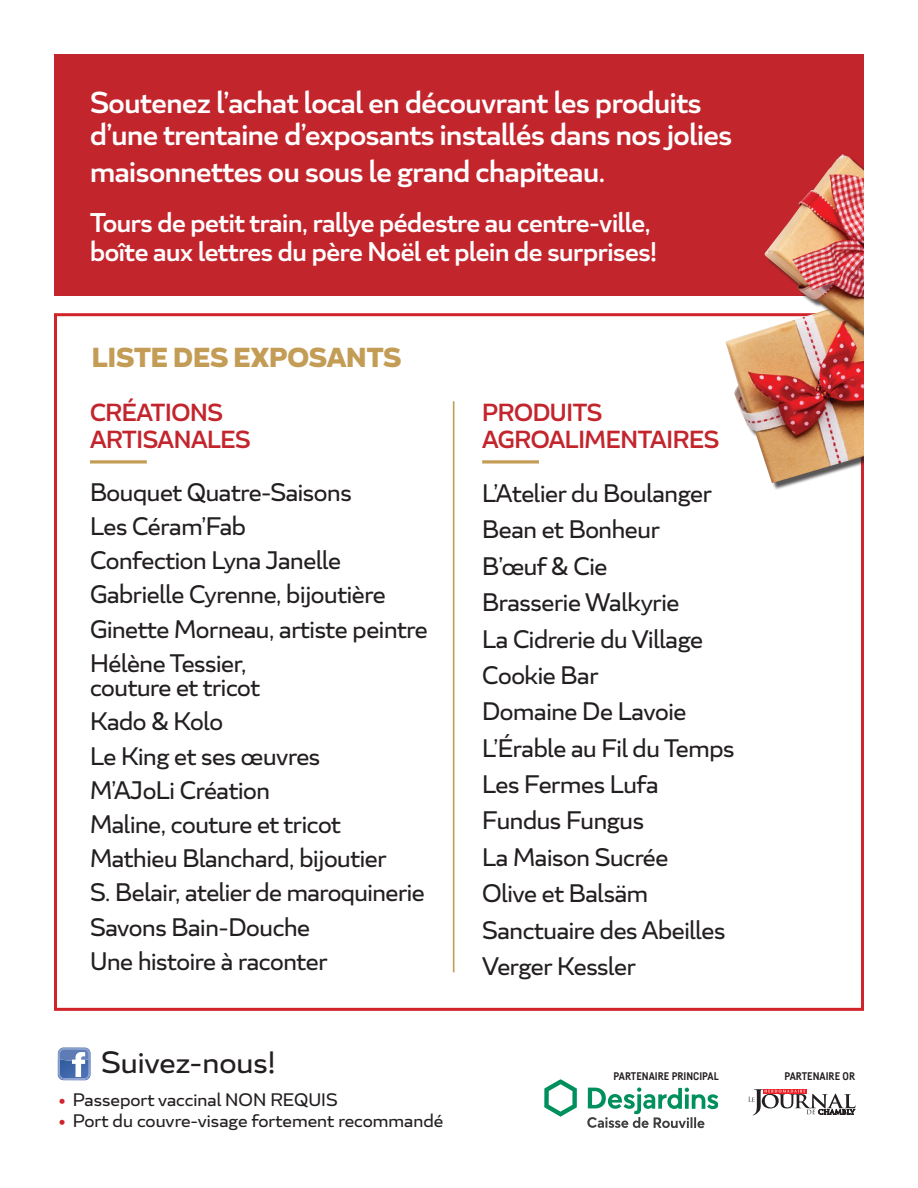
<style>
.page{position:relative;width:918px;height:1188px;background:#fff}
.page>*{position:absolute;margin:0;border:0;box-sizing:border-box;transform-origin:0 0}
.t1{font:29.7px "Blanc";color:#231f20}
.t2{font:500 29.1px/32.4px "Blanc";letter-spacing:-.015em;color:#fff}
.t3{font:700 26.4px "Blanc";color:#c39c55}
.t4{font:500 25.8px/29.1px "Blanc";letter-spacing:-.015em;color:#fff}
.t5{font:24.3px/34.2px "Blanc";letter-spacing:-.015em;color:#231f20}
.t6{font:500 23.7px/27.6px "Blanc";letter-spacing:-.015em;color:#c3252d}
.t7{font:17.4px "Blanc";color:#231f20}
.t8{font:700 10.8px "Fabrikat";letter-spacing:-.005em;color:#231f20}
.s1{font-weight:900;color:#d1232a}
</style>
<div class="page">
<div style="left:54px;top:54px;width:810px;height:241px;background:#c3252d"></div>
<svg style="left:544px;top:1079px;width:33px;height:38px"></svg>
<svg style="left:587px;top:1087px;width:131px;height:41px"></svg>
<svg style="left:748px;top:1089px;width:107px;height:26px"></svg>
<svg style="left:58px;top:1047px;width:33px;height:33px"></svg>
<div style="left:727px;top:298px;width:190px;height:192px;background:#231f20;opacity:.75"></div>
<img style="left:725px;top:298px;width:139px;height:185px">
<div style="left:766px;top:156px;width:135px;height:191px;background:#231f20;opacity:.75"></div>
<img style="left:765px;top:154px;width:99px;height:186px">
<svg style="left:90px;top:460px;width:57px;height:4px"></svg>
<svg style="left:482px;top:460px;width:57px;height:4px"></svg>
<hr style="left:453px;top:401px;width:1px;height:571px;background:#c39c55">
<div style="left:864px;top:0;width:54px;height:1188px;background:#fff"></div>
<p class="t2" style="left:90px;top:86px;width:644px">Soutenez l’achat local en découvrant les produits d’une trentaine d’exposants installés dans nos jolies</p>
<p class="t2" style="left:90px;top:155px;width:517px">maisonnettes ou sous le grand chapiteau.</p>
<p class="t4" style="left:90px;top:208px;width:569px">Tours de petit train, rallye pédestre au centre-ville, boîte aux lettres du père Noël et plein de surprises!</p>
<p class="t3" style="left:92px;top:340px;width:311px">LISTE DES EXPOSANTS</p>
<p class="t6" style="left:90px;top:398px;width:162px">CRÉATIONS<br>ARTISANALES</p>
<p class="t5" style="left:90px;top:475px;width:339px">Bouquet Quatre-Saisons<br>Les Céram’Fab<br>Confection Lyna Janelle<br>Gabrielle Cyrenne, bijoutière<br>Ginette Morneau, artiste peintre<br>Hélène Tessier,</p>
<p class="t5" style="left:90px;top:670px;width:336px">couture et tricot<br>Kado &amp; Kolo<br>Le King et ses œuvres<br>M’AJoLi Création<br>Maline, couture et tricot<br>Mathieu Blanchard, bijoutier<br>S. Belair, atelier de maroquinerie<br>Savons Bain-Douche<br>Une histoire à raconter</p>
<p class="t1" style="left:101px;top:1043px;width:176px">Suivez-nous!</p>
<p class="t7" style="left:59px;top:1089px;width:280px"><span class="s1">•</span> Passeport vaccinal NON REQUIS</p>
<p class="t7" style="left:59px;top:1110px;width:386px"><span class="s1">•</span> Port du couvre-visage fortement recommandé</p>
<p class="t6" style="left:482px;top:398px;width:239px">PRODUITS<br>AGROALIMENTAIRES</p>
<p class="t5" style="left:482px;top:475px;width:254px;line-height:36.3px">L’Atelier du Boulanger<br>Bean et Bonheur<br>B’œuf &amp; Cie<br>Brasserie Walkyrie<br>La Cidrerie du Village<br>Cookie Bar<br>Domaine De Lavoie<br>L’Érable au Fil du Temps<br>Les Fermes Lufa<br>Fundus Fungus<br>La Maison Sucrée<br>Olive et Balsäm<br>Sanctuaire des Abeilles<br>Verger Kessler</p>
<p class="t8" style="left:614px;top:1070px;width:107px">PARTENAIRE PRINCIPAL</p>
<p class="t8" style="left:784px;top:1070px;width:72px">PARTENAIRE OR</p>
</div>
